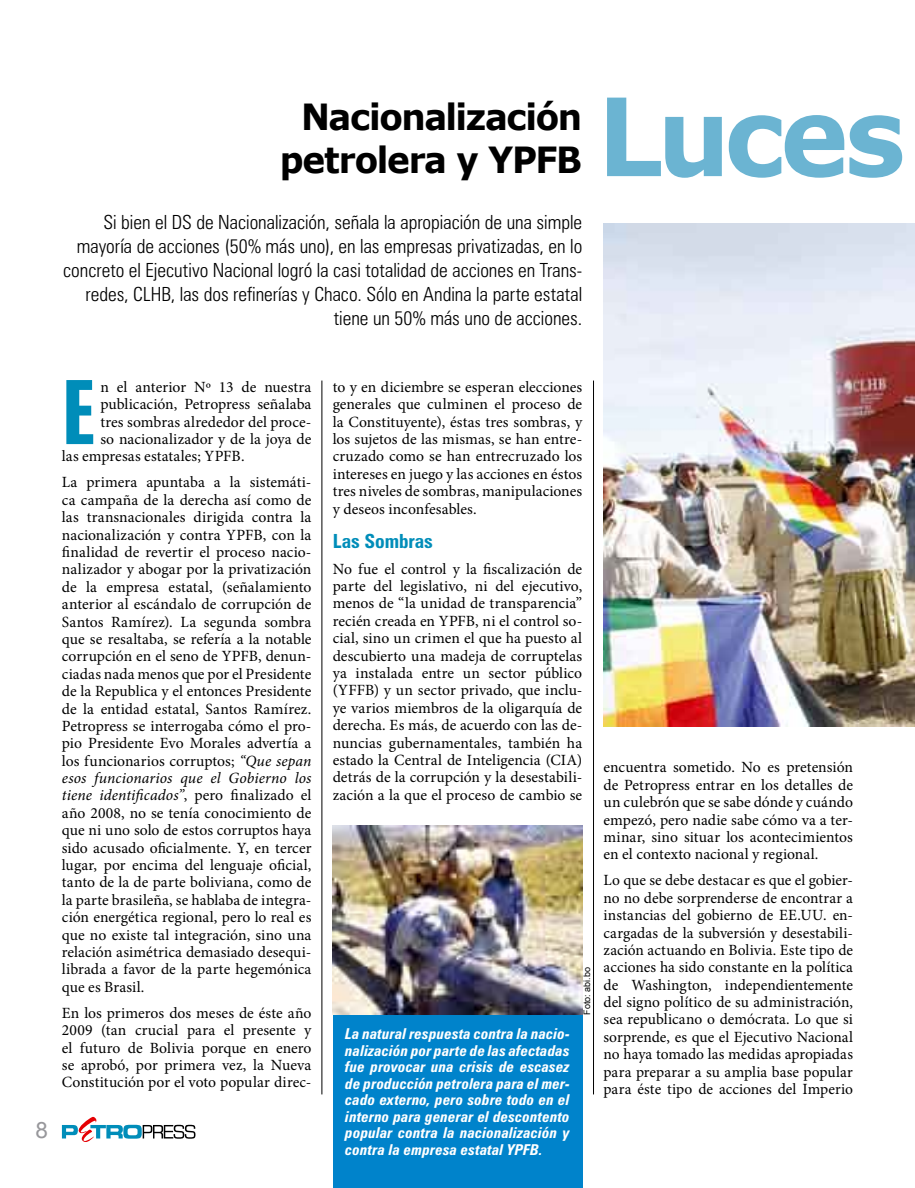
<style>
.page{position:relative;width:915px;height:1188px;background:#fff}
.page>*{position:absolute;margin:0;border:0;box-sizing:border-box;transform-origin:0 0}
.t1{font:700 108px "Verdana";letter-spacing:-.05em;color:#6bb4d2;scale:.95 1}
.t2{font:700 extra-condensed 88.95px "Zurich BT";color:#008db9}
.t3{font:700 36px/43.2px "Verdana";letter-spacing:-.045em;color:#000;text-align:center;scale:.95 1}
.t4{font:300 condensed 19.5px/24px "Zurich BT";color:#000;text-align:right}
.t5{font:700 condensed 19.5px "Zurich BT";letter-spacing:-.005em;color:#008db9}
.t6{font:15.6px/17.4px "Minion Pro";color:#000;text-align:justify}
.t7{font:italic 700 condensed 15px/16.5px "Zurich BT";letter-spacing:.01em;color:#fff;text-align:justify}
.t8{font:9px "Arial";color:#000}
.s1{font-style:italic}
</style>
<div class="page">
<svg style="left:62px;top:1117px;width:133px;height:25px"></svg>
<img style="left:603px;top:223px;width:311px;height:504px">
<div style="left:332px;top:839px;width:250px;height:349px;background:#0083cb"></div>
<img style="left:332px;top:825px;width:250px;height:190px">
<hr style="left:593px;top:381px;width:1px;height:713px;background:#000">
<hr style="left:321px;top:381px;width:1px;height:713px;background:#000">
<h3 class="t3" style="left:280px;top:94px;width:320px">Nacionalización petrolera y YPFB</h3>
<p class="t4" style="left:63px;top:210px;width:520px">Si bien el DS de Nacionalización, señala la apropiación de una simple mayoría de acciones (50% más uno), en las empresas privatizadas, en lo concreto el Ejecutivo Nacional logró la casi totalidad de acciones en Trans&shy;redes, CLHB, las dos refinerías y Chaco. Sólo en Andina la parte estatal tiene un 50% más uno de acciones.</p>
<h1 class="t1" style="left:597px;top:68px;width:325px">Luces</h1>
<h2 class="t2" style="left:62px;top:362px;width:36px">E</h2>
<p class="t6" style="left:100px;top:378px;width:212px">n el anterior Nº 13 de nuestra</p>
<p class="t6" style="left:100px;top:396px;width:212px">publicación, Petropress señalaba</p>
<p class="t6" style="left:100px;top:413px;width:212px">tres sombras alrededor del proce-</p>
<p class="t6" style="left:100px;top:430px;width:212px">so nacionalizador y de la joya de</p>
<p class="t6" style="left:62px;top:448px;width:184px">las empresas estatales; YPFB.</p>
<p class="t6" style="left:62px;top:474px;width:251px">La primera apuntaba a la sistemáti&shy;ca campaña de la derecha así como de las transnacionales dirigida contra la nacionalización y contra YPFB, con la finalidad de revertir el proceso nacio&shy;nalizador y abogar por la privatización de la empresa estatal, (señalamiento anterior al escándalo de corrupción de Santos Ramírez). La segunda sombra que se resaltaba, se refería a la notable corrupción en el seno de YPFB, denun&shy;ciadas nada menos que por el Presidente de la Republica y el entonces Presidente de la entidad estatal, Santos Ramírez.<br>Petropress se interrogaba cómo el pro&shy;pio Presidente Evo Morales advertía a los funcionarios corruptos; <span class="s1">“Que sepan esos funcionarios que el Gobierno los tiene identificados”</span>, pero finalizado el año 2008, no se tenía conocimiento de que ni uno solo de estos corruptos haya sido acusado oficialmente. Y, en tercer lugar, por encima del lenguaje oficial, tanto de la de parte boliviana, como de la parte brasileña, se hablaba de integra&shy;ción energética regional, pero lo real es que no existe tal integración, sino una relación asimétrica demasiado desequi&shy;librada a favor de la parte hegemónica que es Brasil.</p>
<p class="t6" style="left:62px;top:1004px;width:251px">En los primeros dos meses de éste año 2009 (tan crucial para el presente y el futuro de Bolivia porque en enero se aprobó, por primera vez, la Nueva Constitución por el voto popular direc-</p>
<p class="t6" style="left:332px;top:378px;width:251px">to y en diciembre se esperan elecciones generales que culminen el proceso de la Constituyente), éstas tres sombras, y los sujetos de las mismas, se han entre&shy;cruzado como se han entrecruzado los intereses en juego y las acciones en éstos tres niveles de sombras, manipulaciones y deseos inconfesables.</p>
<p class="t5" style="left:332px;top:529px;width:102px">Las Sombras</p>
<p class="t6" style="left:332px;top:560px;width:251px">No fue el control y la fiscalización de parte del legislativo, ni del ejecutivo, menos de “la unidad de transparencia” recién creada en YPFB, ni el control so&shy;cial, sino un crimen el que ha puesto al descubierto una madeja de corruptelas ya instalada entre un sector público (YFFB) y un sector privado, que inclu&shy;ye varios miembros de la oligarquía de derecha. Es más, de acuerdo con las de&shy;nuncias gubernamentales, también ha estado la Central de Inteligencia (CIA) detrás de la corrupción y la desestabili&shy;zación a la que el proceso de cambio se</p>
<p class="t7" style="left:345px;top:1025px;width:226px">La natural respuesta contra la nacio&shy;nalización por parte de las afectadas fue provocar una crisis de escasez de producción petrolera para el mer&shy;cado externo, pero sobre todo en el interno para generar el descontento popular contra la nacionalización y contra la empresa estatal YPFB.</p>
<p class="t8" style="left:581px;top:1015px;width:49px;rotate:-90deg">Foto: abi.bo</p>
<p class="t6" style="left:603px;top:759px;width:251px">encuentra sometido. No es pretensión de Petropress entrar en los detalles de un culebrón que se sabe dónde y cuándo empezó, pero nadie sabe cómo va a ter&shy;minar, sino situar los acontecimientos en el contexto nacional y regional.</p>
<p class="t6" style="left:603px;top:872px;width:251px">Lo que se debe destacar es que el gobier&shy;no no debe sorprenderse de encontrar a instancias del gobierno de EE.UU. en&shy;cargadas de la subversión y desestabili&shy;zación actuando en Bolivia. Este tipo de acciones ha sido constante en la política de Washington, independientemente del signo político de su administración, sea republicano o demócrata. Lo que si sorprende, es que el Ejecutivo Nacional no haya tomado las medidas apropiadas para preparar a su amplia base popular para éste tipo de acciones del Imperio</p>
</div>
